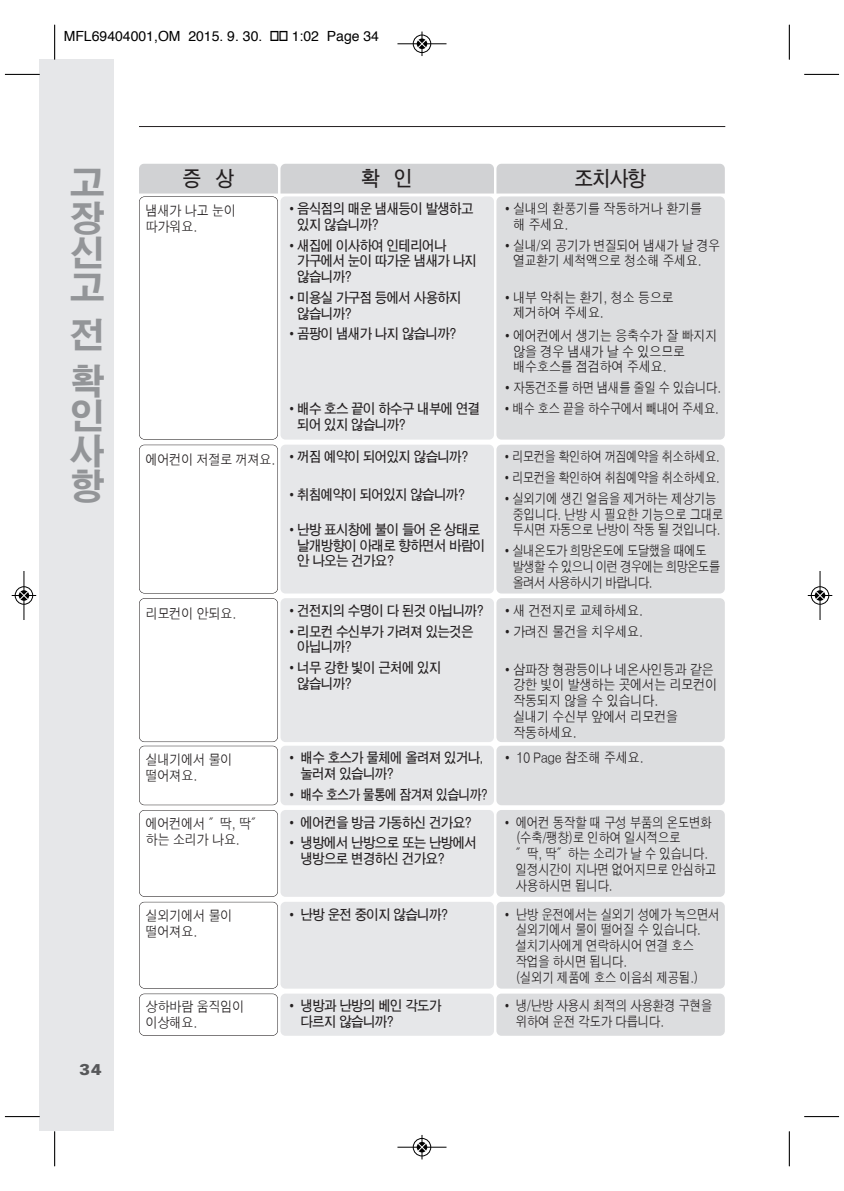
<style>
.page{position:relative;width:844px;height:1191px;background:#fff}
.page>*{position:absolute;margin:0;border:0;box-sizing:border-box;transform-origin:0 0}
.t1{font:35px/35px "HY Go Thic Extra";color:#939598;text-align:justify}
.t2{font:700 21px "HY Go Thic";color:#231f20;scale:.9 1}
.t3{font:900 15.75px "Univers";color:#57585a}
.t4{font:700 14px/15.8px "HY Go Thic";letter-spacing:-.06em;color:#231f20;scale:.9 1}
.t5{font:500 14px/15.8px "HY Go Thic";letter-spacing:-.06em;color:#231f20;scale:.9 1}
.t6{font:500 14px/15.8px "HY Go Thic";letter-spacing:-.06em;color:#231f20;scale:.85 1}
.t7{font:500 14px/15.8px "HY Go Thic";letter-spacing:-.09em;color:#231f20;scale:.85 1}
.t8{font:500 14px "HY Go Thic";letter-spacing:-.06em;color:#231f20;scale:.83 1}
.t9{font:14px "Helvetica";color:#000}
.s1{font-weight:500}
</style>
<div class="page">
<div style="left:40px;top:60px;width:74px;height:1071px;background:#e6e7e9"></div>
<hr style="left:139px;top:126px;width:586px;height:1px;background:#231f20">
<div style="left:139px;top:745px;width:139px;height:60px;border:1px solid #231f20;border-radius:5px"></div>
<div style="left:280px;top:745px;width:214px;height:60px;background:#e6e7e9;border-radius:5px"></div>
<div style="left:496px;top:745px;width:228px;height:60px;background:#dcdddf;border-radius:5px"></div>
<div style="left:139px;top:810px;width:139px;height:86px;border:1px solid #231f20;border-radius:5px"></div>
<div style="left:280px;top:810px;width:214px;height:86px;background:#e6e7e9;border-radius:5px"></div>
<div style="left:496px;top:810px;width:228px;height:86px;background:#dcdddf;border-radius:5px"></div>
<div style="left:139px;top:901px;width:139px;height:87px;border:1px solid #231f20;border-radius:5px"></div>
<div style="left:280px;top:901px;width:214px;height:87px;background:#e6e7e9;border-radius:5px"></div>
<div style="left:496px;top:901px;width:228px;height:87px;background:#dcdddf;border-radius:5px"></div>
<div style="left:139px;top:993px;width:139px;height:42px;border:1px solid #231f20;border-radius:5px"></div>
<div style="left:280px;top:993px;width:214px;height:42px;background:#e6e7e9;border-radius:5px"></div>
<div style="left:496px;top:993px;width:228px;height:42px;background:#dcdddf;border-radius:5px"></div>
<div style="left:139px;top:196px;width:139px;height:243px;border:1px solid #231f20;border-radius:5px"></div>
<div style="left:280px;top:196px;width:214px;height:243px;background:#e6e7e9;border-radius:5px"></div>
<div style="left:496px;top:196px;width:228px;height:243px;background:#dcdddf;border-radius:5px"></div>
<div style="left:139px;top:444px;width:139px;height:149px;border:1px solid #231f20;border-radius:5px"></div>
<div style="left:280px;top:444px;width:214px;height:149px;background:#e6e7e9;border-radius:5px"></div>
<div style="left:496px;top:444px;width:228px;height:149px;background:#dcdddf;border-radius:5px"></div>
<div style="left:139px;top:598px;width:139px;height:144px;border:1px solid #231f20;border-radius:5px"></div>
<div style="left:280px;top:598px;width:214px;height:144px;background:#e6e7e9;border-radius:5px"></div>
<div style="left:496px;top:598px;width:228px;height:144px;background:#dcdddf;border-radius:5px"></div>
<div style="left:139px;top:164px;width:585px;height:29px;background:#d1d2d4"></div>
<hr style="left:54px;top:25px;width:1px;height:35px;background:#000">
<hr style="left:5px;top:74px;width:35px;height:1px;background:#000">
<hr style="left:788px;top:25px;width:1px;height:35px;background:#000">
<hr style="left:804px;top:74px;width:34px;height:1px;background:#000">
<hr style="left:54px;top:1131px;width:1px;height:35px;background:#000">
<hr style="left:5px;top:1116px;width:35px;height:1px;background:#000">
<hr style="left:788px;top:1131px;width:1px;height:35px;background:#000">
<hr style="left:804px;top:1116px;width:34px;height:1px;background:#000">
<div style="left:412px;top:34px;width:19px;height:19px;border:1px solid #fff;border-radius:50%"></div>
<hr style="left:397px;top:43px;width:49px;height:1px;background:#000">
<div style="left:413px;top:35px;width:18px;height:18px;border:1px solid #000;border-radius:50%"></div>
<svg style="left:417px;top:32px;width:9px;height:24px"></svg>
<div style="left:412px;top:1137px;width:19px;height:19px;border:1px solid #fff;border-radius:50%"></div>
<hr style="left:397px;top:1146px;width:49px;height:1px;background:#000">
<div style="left:413px;top:1138px;width:18px;height:18px;border:1px solid #000;border-radius:50%"></div>
<svg style="left:417px;top:1135px;width:9px;height:24px"></svg>
<div style="left:15px;top:586px;width:18px;height:19px;border:1px solid #fff;border-radius:50%"></div>
<hr style="left:24px;top:571px;width:1px;height:49px;background:#000">
<div style="left:15px;top:586px;width:18px;height:18px;border:1px solid #000;border-radius:50%"></div>
<svg style="left:12px;top:591px;width:24px;height:9px"></svg>
<div style="left:810px;top:586px;width:19px;height:19px;border:1px solid #fff;border-radius:50%"></div>
<hr style="left:819px;top:571px;width:1px;height:49px;background:#000">
<div style="left:810px;top:586px;width:18px;height:18px;border:1px solid #000;border-radius:50%"></div>
<svg style="left:807px;top:591px;width:25px;height:9px"></svg>
<p class="t9" style="left:64px;top:30px;width:200px">MFL69404001,OM 2015. 9. 30.</p>
<p class="t9" style="left:292px;top:30px;width:89px">1:02 Page 34</p>
<h1 class="t1" style="left:70px;top:163px;width:36px">고 장 신 고</h1>
<h1 class="t1" style="left:70px;top:309px;width:36px;line-height:46.7px">전 확</h1>
<h1 class="t1" style="left:70px;top:396px;width:36px">인 사 항</h1>
<p class="t3" style="left:79px;top:1064px;width:24px">34</p>
<h2 class="t2" style="left:182px;top:168px;width:59px">증 상</h2>
<h2 class="t2" style="left:361px;top:168px;width:59px">확 인</h2>
<h2 class="t2" style="left:574px;top:168px;width:82px">조치사항</h2>
<p class="t5" style="left:145px;top:202px;width:102px">냄새가 나고 눈이 따가워요.</p>
<p class="t4" style="left:297px;top:201px;width:197px;text-indent:-12px">•음식점의 매운 냄새등이 발생하고 있지 않습니까?</p>
<p class="t4" style="left:297px;top:237px;width:201px;text-indent:-12px">•새집에 이사하여 인테리어나 가구에서 눈이 따가운 냄새가 나지 않습니까?</p>
<p class="t4" style="left:297px;top:290px;width:184px;text-indent:-12px">•미용실 가구점 등에서 사용하지 않습니까?</p>
<p class="t4" style="left:285px;top:326px;width:192px">•곰팡이 냄새가 나지 않습니까?</p>
<p class="t4" style="left:297px;top:400px;width:205px;text-indent:-12px">•배수 호스 끝이 하수구 내부에 연결 되어 있지 않습니까?</p>
<p class="t5" style="left:513px;top:201px;width:212px;text-indent:-12px">•실내의 환풍기를 작동하거나 환기를 해 주세요.</p>
<p class="t5" style="left:501px;top:237px;width:245px;text-align:center">•실내/외 공기가 변질되어 냄새가 날 경우 열교환기 세척액으로 청소해 주세요.</p>
<p class="t5" style="left:513px;top:289px;width:180px;text-indent:-12px">•내부 악취는 환기, 청소 등으로 제거하여 주세요.</p>
<p class="t5" style="left:513px;top:327px;width:229px;text-indent:-12px">•에어컨에서 생기는 응축수가 잘 빠지지 않을 경우 냄새가 날 수 있으므로 배수호스를 점검하여 주세요.</p>
<p class="t5" style="left:501px;top:380px;width:246px">•자동건조를 하면 냄새를 줄일 수 있습니다.</p>
<p class="t6" style="left:501px;top:400px;width:258px">•배수 호스 끝을 하수구에서 빼내어 주세요.</p>
<p class="t4" style="left:145px;top:449px;width:361px"><span class="s1">에어컨이 저절로 꺼져요.</span> •꺼짐 예약이 되어있지 않습니까?</p>
<p class="t4" style="left:285px;top:487px;width:202px">•취침예약이 되어있지 않습니까?</p>
<p class="t4" style="left:297px;top:521px;width:211px;text-indent:-12px">•난방 표시창에 불이 들어 온 상태로 날개방향이 아래로 향하면서 바람이 안 나오는 건가요?</p>
<p class="t8" style="left:501px;top:450px;width:265px">•리모컨을 확인하여 꺼짐예약을 취소하세요.</p>
<p class="t8" style="left:501px;top:471px;width:265px">•리모컨을 확인하여 취침예약을 취소하세요.</p>
<p class="t6" style="left:512px;top:490px;width:250px;text-indent:-11px">•실외기에 생긴 얼음을 제거하는 제상기능 중입니다. 난방 시 필요한 기능으로 그대로 두시면 자동으로 난방이 작동 될 것입니다.</p>
<p class="t7" style="left:512px;top:543px;width:246px;text-indent:-11px">•실내온도가 희망온도에 도달했을 때에도 발생할 수 있으니 이런 경우에는 희망온도를 올려서 사용하시기 바랍니다.</p>
<p class="t5" style="left:145px;top:605px;width:103px">리모컨이 안되요.</p>
<p class="t4" style="left:285px;top:602px;width:222px">•건전지의 수명이 다 된것 아닙니까?</p>
<p class="t4" style="left:297px;top:623px;width:197px;text-indent:-12px">•리모컨 수신부가 가려져 있는것은 아닙니까?</p>
<p class="t4" style="left:297px;top:660px;width:162px;text-indent:-12px">•너무 강한 빛이 근처에 있지 않습니까?</p>
<p class="t5" style="left:501px;top:602px;width:159px">•새 건전지로 교체하세요.</p>
<p class="t5" style="left:501px;top:623px;width:159px">•가려진 물건을 치우세요.</p>
<p class="t5" style="left:513px;top:661px;width:229px;text-indent:-12px">•삼파장 형광등이나 네온사인등과 같은 강한 빛이 발생하는 곳에서는 리모컨이 작동되지 않을 수 있습니다.<br>실내기 수신부 앞에서 리모컨을 작동하세요.</p>
<p class="t5" style="left:145px;top:752px;width:98px">실내기에서 물이 떨어져요.</p>
<p class="t4" style="left:300px;top:750px;width:204px;text-indent:-15px">• 배수 호스가 물체에 올려져 있거나, 눌러져 있습니까?</p>
<p class="t4" style="left:285px;top:786px;width:227px">• 배수 호스가 물통에 잠겨져 있습니까?</p>
<p class="t5" style="left:501px;top:750px;width:160px">• 10 Page 참조해 주세요.</p>
<p class="t5" style="left:145px;top:816px;width:132px">에어컨에서 ″딱, 딱″ 하는 소리가 나요.</p>
<p class="t4" style="left:285px;top:814px;width:209px">• 에어컨을 방금 가동하신 건가요?</p>
<p class="t4" style="left:300px;top:835px;width:198px;text-indent:-15px">• 냉방에서 난방으로 또는 난방에서 냉방으로 변경하신 건가요?</p>
<p class="t6" style="left:515px;top:814px;width:238px;text-indent:-14px">• 에어컨 동작할 때 구성 부품의 온도변화 (수축/팽창)로 인하여 일시적으로<br>″딱, 딱″하는 소리가 날 수 있습니다. 일정시간이 지나면 없어지므로 안심하고 사용하시면 됩니다.</p>
<p class="t5" style="left:145px;top:908px;width:98px">실외기에서 물이 떨어져요.</p>
<p class="t4" style="left:285px;top:906px;width:183px">• 난방 운전 중이지 않습니까?</p>
<p class="t6" style="left:515px;top:906px;width:242px;text-indent:-14px">• 난방 운전에서는 실외기 성에가 녹으면서 실외기에서 물이 떨어질 수 있습니다. 설치기사에게 연락하시어 연결 호스 작업을 하시면 됩니다.<br>(실외기 제품에 호스 이음쇠 제공됨.)</p>
<p class="t5" style="left:145px;top:999px;width:112px">상하바람 움직임이 이상해요.</p>
<p class="t4" style="left:300px;top:998px;width:158px;text-indent:-15px">• 냉방과 난방의 베인 각도가 다르지 않습니까?</p>
<p class="t6" style="left:515px;top:998px;width:233px;text-indent:-14px">• 냉/난방 사용시 최적의 사용환경 구현을 위하여 운전 각도가 다릅니다.</p>
</div>
